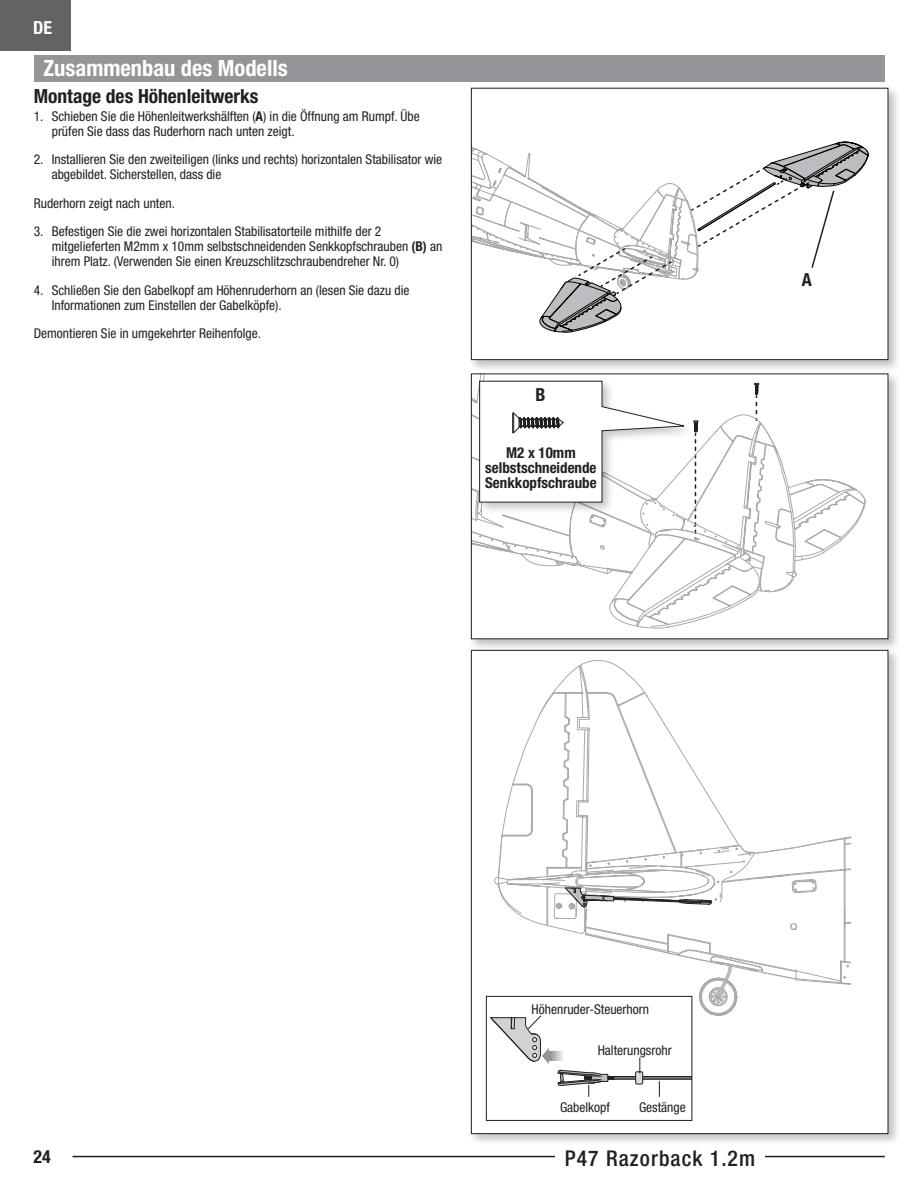
<style>
.page{position:relative;width:918px;height:1188px;background:#fff}
.page>*{position:absolute;margin:0;border:0;box-sizing:border-box;transform-origin:0 0}
.EFL_Main_Header{font:700 condensed 22.5px "Helvetica Neue LT Std";color:#fff}
.t1{font:500 condensed 21.75px "Helvetica Neue LT Std";letter-spacing:.05em;color:#231f20}
.subhead{font:700 condensed 19.5px "Helvetica Neue LT Std";color:#231f20}
.Body_Text{font:700 condensed 18px "Helvetica Neue LT Std";color:#231f20}
.t2{font:700 condensed 18px "Helvetica Neue LT Std";color:#fff}
.Body_Text-2{font:700 condensed 15px/15px "Helvetica Neue LT Std";color:#231f20;text-align:center}
.Numbered_List{font:condensed 13.5px/15px "Helvetica Neue LT Std";color:#231f20}
.EFL_Body{font:condensed 13.5px "Helvetica Neue LT Std";color:#231f20}
.Body_Text-3{font:condensed 13.5px "Helvetica Neue LT Std";color:#231f20}
.s1{font-weight:700}
</style>
<div class="page">
<div style="left:0;top:0;width:71px;height:51px;background:#636366"></div>
<hr style="left:73px;top:1156px;width:812px;height:1px;background:#231f20">
<div style="left:555px;top:1147px;width:210px;height:23px;background:#fff"></div>
<div style="left:468px;top:85px;width:433px;height:287px;background:#231f20;opacity:.28"></div>
<div style="left:471px;top:88px;width:417px;height:272px;background:#fff"></div>
<div style="left:471px;top:88px;width:417px;height:272px;border:1px solid #231f20"></div>
<svg style="left:468px;top:130px;width:401px;height:203px"></svg>
<div style="left:468px;top:371px;width:433px;height:280px;background:#231f20;opacity:.28"></div>
<div style="left:471px;top:374px;width:417px;height:265px;background:#fff"></div>
<div style="left:468px;top:647px;width:433px;height:500px;background:#231f20;opacity:.28"></div>
<div style="left:471px;top:650px;width:417px;height:484px;background:#fff"></div>
<div style="left:486px;top:996px;width:206px;height:125px;border:1px solid #231f20"></div>
<svg style="left:487px;top:660px;width:365px;height:437px"></svg>
<svg style="left:471px;top:374px;width:395px;height:256px"></svg>
<div style="left:528px;top:384px;width:25px;height:21px;background:#fff"></div>
<div style="left:34px;top:56px;width:851px;height:26px;background:#939598"></div>
<h3 class="t2" style="left:33px;top:17px;width:20px">DE</h3>
<p class="EFL_Main_Header" style="left:44px;top:54px;width:246px">Zusammenbau des Modells</p>
<p class="subhead" style="left:34px;top:84px;width:226px">Montage des Höhenleitwerks</p>
<p class="Numbered_List" style="left:52px;top:109px;width:370px;text-indent:-18px">1. Schieben Sie die Höhenleitwerkshälften (<span class="s1">A</span>) in die Öffnung am Rumpf. Übe prüfen Sie dass das Ruderhorn nach unten zeigt.</p>
<p class="Numbered_List" style="left:52px;top:152px;width:392px;text-indent:-18px">2. Installieren Sie den zweiteiligen (links und rechts) horizontalen Stabilisator wie abgebildet. Sicherstellen, dass die</p>
<p class="Numbered_List" style="left:34px;top:196px;width:143px">Ruderhorn zeigt nach unten.</p>
<p class="Numbered_List" style="left:52px;top:224px;width:392px;text-indent:-18px">3. Befestigen Sie die zwei horizontalen Stabilisatorteile mithilfe der 2 mitgelieferten M2mm x 10mm selbstschneidenden Senkkopfschrauben <span class="s1">(B)</span> an ihrem Platz. (Verwenden Sie einen Kreuzschlitzschraubendreher Nr. 0)</p>
<p class="Numbered_List" style="left:52px;top:283px;width:359px;text-indent:-18px">4. Schließen Sie den Gabelkopf am Höhenruderhorn an (lesen Sie dazu die<br>Informationen zum Einstellen der Gabelköpfe).</p>
<p class="Body_Text-3" style="left:34px;top:326px;width:229px">Demontieren Sie in umgekehrter Reihenfolge.</p>
<p class="Body_Text" style="left:535px;top:384px;width:12px">B</p>
<p class="Body_Text-2" style="left:485px;top:445px;width:113px">M2 x 10mm selbstschneidende<br>Senkkopfschraube</p>
<p class="Body_Text" style="left:802px;top:269px;width:12px">A</p>
<p class="EFL_Body" style="left:532px;top:1002px;width:119px">Höhenruder-Steuerhorn</p>
<p class="EFL_Body" style="left:598px;top:1042px;width:75px">Halterungsrohr</p>
<p class="EFL_Body" style="left:560px;top:1099px;width:51px">Gabelkopf</p>
<p class="EFL_Body" style="left:639px;top:1099px;width:48px">Gestänge</p>
<h3 class="Body_Text" style="left:33px;top:1146px;width:19px">24</h3>
<h2 class="t1" style="left:565px;top:1146px;width:192px">P47 Razorback 1.2m</h2>
</div>
